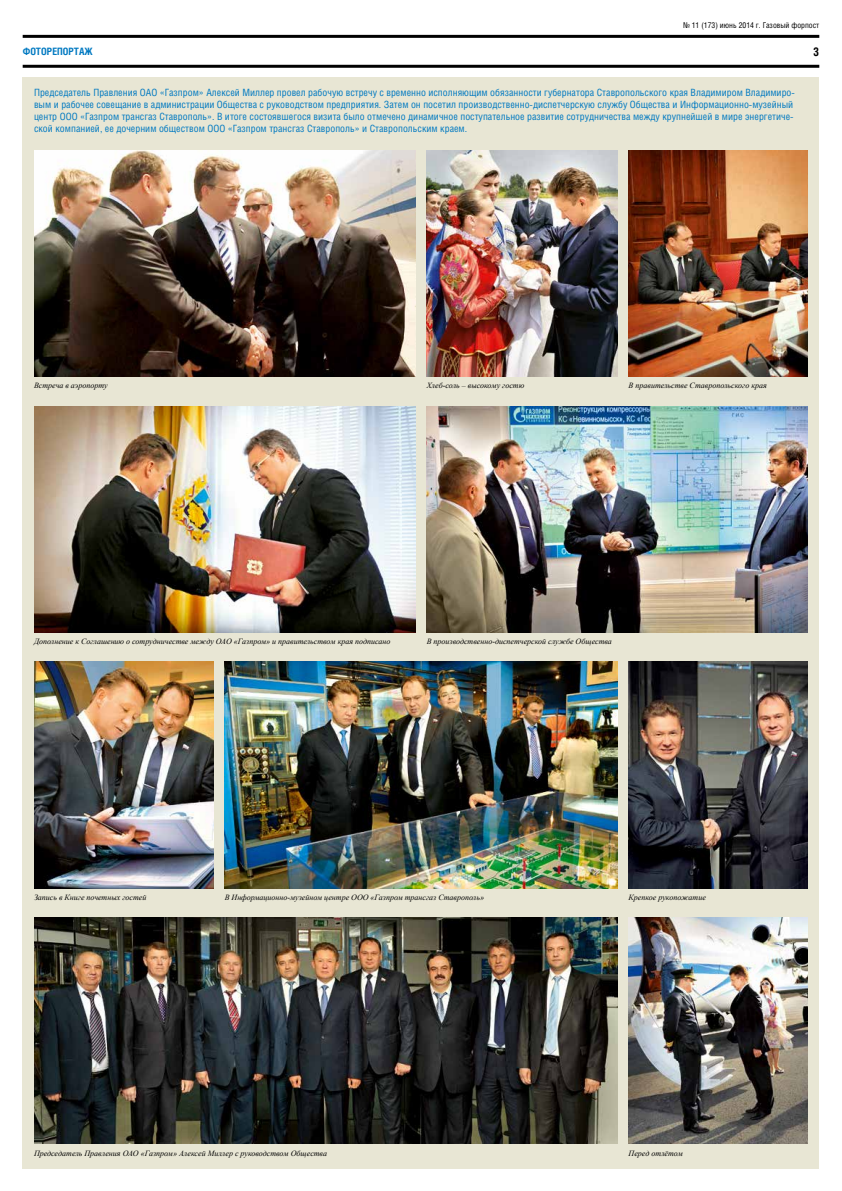
<style>
.page{position:relative;width:842px;height:1191px;background:#fff}
.page>*{position:absolute;margin:0;border:0;box-sizing:border-box;transform-origin:0 0}
.t1{font:700 12px "Helios Cond";color:#000}
.t2{font:700 10.1px "Helios Cond";color:#0079c1}
.t3{font:10px/12.2px "Helios Cond";color:#0079c1}
.t4{font:italic 8px "Times New Roman";color:#000}
.t5{font:8px "Helios Cond";color:#000}
</style>
<div class="page">
<hr style="left:23px;top:35px;width:796px;height:3px;background:#000">
<hr style="left:23px;top:65px;width:796px;height:3px;background:#000">
<div style="left:23px;top:77px;width:796px;height:1091px;background:#e8e6d4"></div>
<img style="left:34px;top:662px;width:179px;height:226px">
<img style="left:629px;top:662px;width:179px;height:226px">
<img style="left:225px;top:662px;width:392px;height:226px">
<img style="left:427px;top:406px;width:381px;height:226px">
<img style="left:34px;top:150px;width:381px;height:226px">
<img style="left:427px;top:150px;width:190px;height:226px">
<img style="left:34px;top:406px;width:381px;height:226px">
<img style="left:629px;top:150px;width:179px;height:226px">
<img style="left:629px;top:918px;width:179px;height:226px">
<img style="left:34px;top:918px;width:583px;height:226px">
<p class="t5" style="left:683px;top:21px;width:138px">№ 11 (173) июнь 2014 г. Газовый форпост</p>
<p class="t2" style="left:23px;top:45px;width:72px">ФОТОРЕПОРТАЖ</p>
<p class="t1" style="left:813px;top:45px;width:8px">3</p>
<p class="t3" style="left:34px;top:86px;width:762px">Председатель Правления ОАО «Газпром» Алексей Миллер провел рабочую встречу с временно исполняющим обязанности губернатора Ставропольского края Владимиром Владимиро&shy;вым и рабочее совещание в администрации Общества с руководством предприятия. Затем он посетил производственно-диспетчерскую службу Общества и Информационно-музейный центр ООО «Газпром трансгаз Ставрополь». В итоге состоявшегося визита было отмечено динамичное поступательное развитие сотрудничества между крупнейшей в мире энергетиче&shy;ской компанией, ее дочерним обществом ООО «Газпром трансгаз Ставрополь» и Ставропольским краем.</p>
<p class="t4" style="left:34px;top:380px;width:75px">Встреча в аэропорту</p>
<p class="t4" style="left:427px;top:380px;width:99px">Хлеб-соль – высокому гостю</p>
<p class="t4" style="left:629px;top:380px;width:140px">В правительстве Ставропольского края</p>
<p class="t4" style="left:34px;top:636px;width:358px">Дополнение к Соглашению о сотрудничестве между ОАО «Газпром» и правительством края подписано</p>
<p class="t4" style="left:427px;top:636px;width:187px">В производственно-диспетчерской службе Общества</p>
<p class="t4" style="left:34px;top:892px;width:114px">Запись в Книге почетных гостей</p>
<p class="t4" style="left:225px;top:892px;width:261px">В Информационно-музейном центре ООО «Газпром трансгаз Ставрополь»</p>
<p class="t4" style="left:629px;top:892px;width:79px">Крепкое рукопожатие</p>
<p class="t4" style="left:34px;top:1148px;width:295px">Председатель Правления ОАО «Газпром» Алексей Миллер с руководством Общества</p>
<p class="t4" style="left:629px;top:1148px;width:56px">Перед отлётом</p>
</div>
